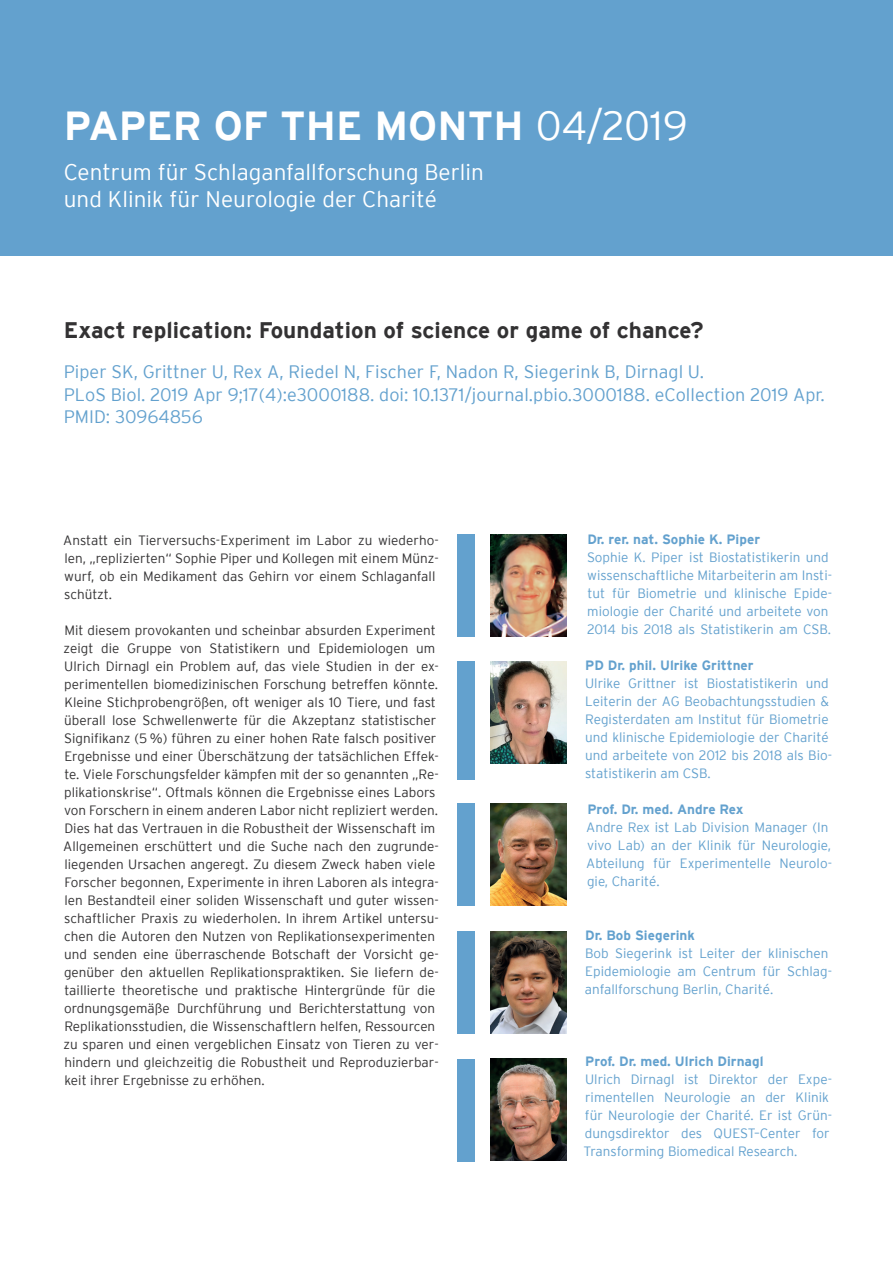
<style>
.page{position:relative;width:893px;height:1263px;background:#fff}
.page>*{position:absolute;margin:0;border:0;box-sizing:border-box;transform-origin:0 0}
.t1{font:700 40.5px "Interstate";color:#fff}
.t2{font:300 22.5px/27px "Interstate";color:#fff}
.t3{font:700 22.5px "Interstate";color:#333233}
.t4{font:300 18px/22.5px "Interstate";color:#63a1ce}
.t5{font:300 13.5px/18px "Interstate";color:#333233}
.t6{font:300 13.5px/18px "Interstate";color:#63a1ce}
.t7{font:700 13.5px "Interstate";color:#63a1ce}
.s1{font-weight:300}
</style>
<div class="page">
<div style="left:0;top:0;width:893px;height:255px;background:#63a1ce"></div>
<div style="left:457px;top:804px;width:17px;height:102px;background:#63a1ce"></div>
<img style="left:490px;top:804px;width:77px;height:102px">
<div style="left:457px;top:1059px;width:17px;height:102px;background:#63a1ce"></div>
<img style="left:490px;top:1059px;width:77px;height:102px">
<div style="left:457px;top:931px;width:17px;height:102px;background:#63a1ce"></div>
<img style="left:490px;top:931px;width:77px;height:102px">
<div style="left:457px;top:661px;width:17px;height:118px;background:#63a1ce"></div>
<img style="left:490px;top:661px;width:77px;height:102px">
<div style="left:457px;top:534px;width:17px;height:102px;background:#63a1ce"></div>
<img style="left:490px;top:534px;width:77px;height:102px">
<h1 class="t1" style="left:64px;top:103px;width:626px">PAPER OF THE MONTH <span class="s1">04/2019</span></h1>
<h2 class="t2" style="left:64px;top:158px;width:422px">Centrum für Schlaganfallforschung Berlin und Klinik für Neurologie der Charité</h2>
<h2 class="t3" style="left:64px;top:317px;width:641px">Exact replication: Foundation of science or game of chance?</h2>
<h3 class="t4" style="left:64px;top:360px;width:763px">Piper SK, Grittner U, Rex A, Riedel N, Fischer F, Nadon R, Siegerink B, Dirnagl U.<br>PLoS Biol. 2019 Apr 9;17(4):e3000188. doi: 10.1371/journal.pbio.3000188. eCollection 2019 Apr.<br>PMID: 30964856</h3>
<p class="t5" style="left:63px;top:531px;width:377px">Anstatt ein Tierversuchs-Experiment im Labor zu wiederho&shy;len, „replizierten“ Sophie Piper und Kollegen mit einem Münz&shy;wurf, ob ein Medikament das Gehirn vor einem Schlaganfall schützt.</p>
<p class="t5" style="left:63px;top:621px;width:377px">Mit diesem provokanten und scheinbar absurden Experiment zeigt die Gruppe von Statistikern und Epidemiologen um Ulrich Dirnagl ein Problem auf, das viele Studien in der ex&shy;perimentellen biomedizinischen Forschung betreffen könnte.<br>Kleine Stichprobengrößen, oft weniger als 10 Tiere, und fast überall lose Schwellenwerte für die Akzeptanz statistischer Signifikanz (5 %) führen zu einer hohen Rate falsch positiver Ergebnisse und einer Überschätzung der tatsächlichen Effek&shy;te. Viele Forschungsfelder kämpfen mit der so genannten „Re&shy;plikationskrise“. Oftmals können die Ergebnisse eines Labors von Forschern in einem anderen Labor nicht repliziert werden.<br>Dies hat das Vertrauen in die Robustheit der Wissenschaft im Allgemeinen erschüttert und die Suche nach den zugrunde&shy;liegenden Ursachen angeregt. Zu diesem Zweck haben viele Forscher begonnen, Experimente in ihren Laboren als integra&shy;len Bestandteil einer soliden Wissenschaft und guter wissen&shy;schaftlicher Praxis zu wiederholen. In ihrem Artikel untersu&shy;chen die Autoren den Nutzen von Replikationsexperimenten und senden eine überraschende Botschaft der Vorsicht ge&shy;genüber den aktuellen Replikationspraktiken. Sie liefern de&shy;taillierte theoretische und praktische Hintergründe für die ordnungsgemäße Durchführung und Berichterstattung von Replikationsstudien, die Wissenschaftlern helfen, Ressourcen zu sparen und einen vergeblichen Einsatz von Tieren zu ver&shy;hindern und gleichzeitig die Robustheit und Reproduzierbar&shy;keit ihrer Ergebnisse zu erhöhen.</p>
<p class="t7" style="left:587px;top:532px;width:174px">Dr. rer. nat. Sophie K. Piper</p>
<p class="t6" style="left:587px;top:549px;width:247px">Sophie K. Piper ist Biostatistikerin und wissenschaftliche Mitarbeiterin am Insti&shy;tut für Biometrie und klinische Epide&shy;miologie der Charité und arbeitete von 2014 bis 2018 als Statistikerin am CSB.</p>
<p class="t7" style="left:585px;top:658px;width:170px">PD Dr. phil. Ulrike Grittner</p>
<p class="t6" style="left:585px;top:674px;width:249px">Ulrike Grittner ist Biostatistikerin und Leiterin der AG Beobachtungsstudien &amp; Registerdaten am Institut für Biometrie und klinische Epidemiologie der Charité und arbeitete von 2012 bis 2018 als Bio&shy;statistikerin am CSB.</p>
<p class="t7" style="left:587px;top:802px;width:158px">Prof. Dr. med. Andre Rex</p>
<p class="t6" style="left:586px;top:818px;width:247px">Andre Rex ist Lab Division Manager (In vivo Lab) an der Klinik für Neurologie,<br>Abteilung für Experimentelle Neurolo&shy;gie, Charité.</p>
<p class="t7" style="left:585px;top:928px;width:111px">Dr. Bob Siegerink</p>
<p class="t6" style="left:585px;top:944px;width:249px">Bob Siegerink ist Leiter der klinischen<br>Epidemiologie am Centrum für Schlag&shy;anfallforschung Berlin, Charité.</p>
<p class="t7" style="left:585px;top:1054px;width:180px">Prof. Dr. med. Ulrich Dirnagl</p>
<p class="t6" style="left:584px;top:1070px;width:250px">Ulrich Dirnagl ist Direktor der Expe&shy;rimentellen Neurologie an der Klinik für Neurologie der Charité. Er ist Grün&shy;dungsdirektor des QUEST–Center for Transforming Biomedical Research.</p>
</div>
